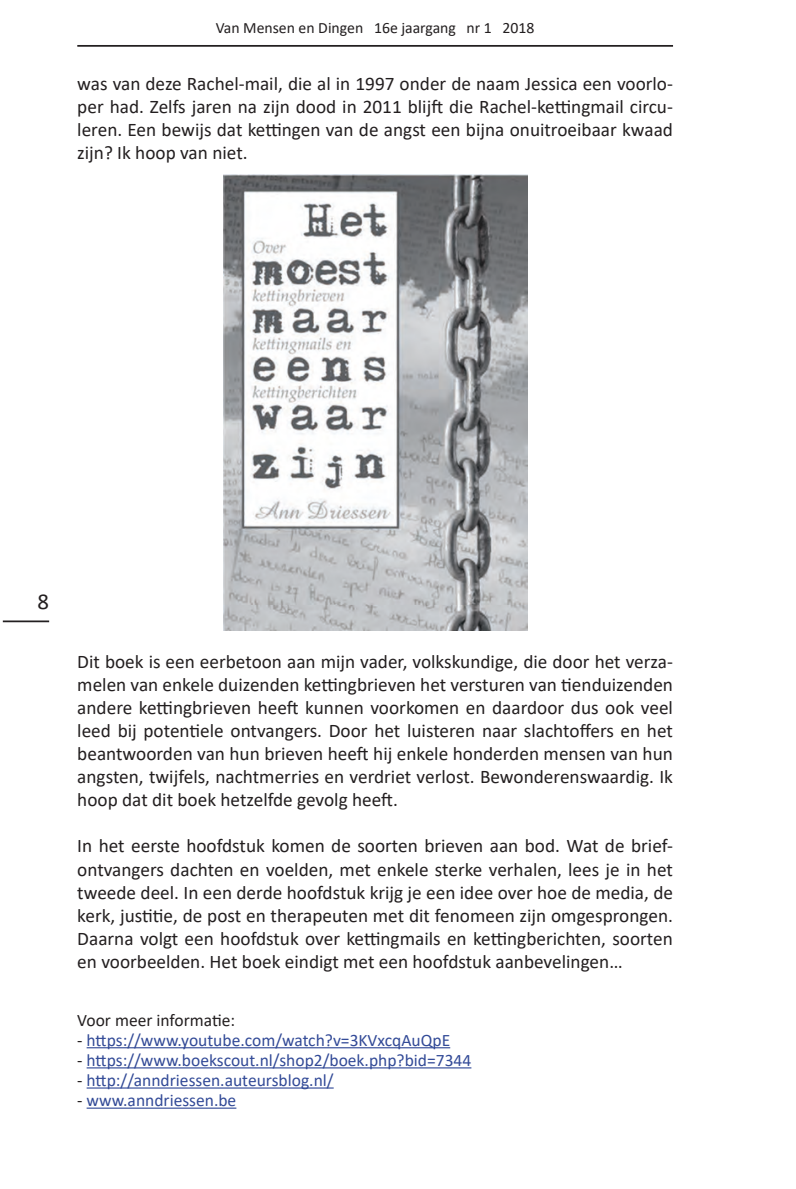
<style>
.page{position:relative;width:796px;height:1189px;background:#fff}
.page>*{position:absolute;margin:0;border:0;box-sizing:border-box;transform-origin:0 0}
.t1{font:22.75px "Calibri";color:#231f20}
.VMD_Body{font:19.25px/23.1px "Calibri";color:#231f20;text-align:justify}
.VMD_Noten{font:17.5px "Calibri";color:#324a97}
.VMD_Body-2{font:17.5px "Calibri";color:#231f20}
.t2{font:15.75px "Calibri";color:#231f20}
.s1{color:#231f20}
</style>
<div class="page">
<hr style="left:3px;top:620px;width:46px;height:2px;background:#231f20">
<hr style="left:77px;top:45px;width:596px;height:2px;background:#231f20">
<hr style="left:87px;top:1047px;width:363px;height:1px;background:#324a97">
<hr style="left:87px;top:1067px;width:384px;height:1px;background:#324a97">
<hr style="left:87px;top:1087px;width:246px;height:2px;background:#324a97">
<hr style="left:87px;top:1108px;width:149px;height:1px;background:#324a97">
<img style="left:223px;top:175px;width:304px;height:455px">
<p class="t2" style="left:216px;top:17px;width:320px">Van Mensen en Dingen 16e jaargang nr 1 2018</p>
<p class="VMD_Body" style="left:77px;top:72px;width:597px">was van deze Rachel-mail, die al in 1997 onder de naam Jessica een voorlo&shy;per had. Zelfs jaren na zijn dood in 2011 blijft die Rachel-kettingmail circu&shy;leren. Een bewijs dat kettingen van de angst een bijna onuitroeibaar kwaad zijn? Ik hoop van niet.</p>
<p class="t1" style="left:38px;top:586px;width:13px">8</p>
<p class="VMD_Body" style="left:77px;top:649px;width:597px">Dit boek is een eerbetoon aan mijn vader, volkskundige, die door het verza&shy;melen van enkele duizenden kettingbrieven het versturen van tienduizenden andere kettingbrieven heeft kunnen voorkomen en daardoor dus ook veel leed bij potentiele ontvangers. Door het luisteren naar slachtoffers en het beantwoorden van hun brieven heeft hij enkele honderden mensen van hun angsten, twijfels, nachtmerries en verdriet verlost. Bewonderenswaardig. Ik hoop dat dit boek hetzelfde gevolg heeft.</p>
<p class="VMD_Body" style="left:77px;top:834px;width:597px">In het eerste hoofdstuk komen de soorten brieven aan bod. Wat de brief&shy;ontvangers dachten en voelden, met enkele sterke verhalen, lees je in het tweede deel. In een derde hoofdstuk krijg je een idee over hoe de media, de kerk, justitie, de post en therapeuten met dit fenomeen zijn omgesprongen.<br>Daarna volgt een hoofdstuk over kettingmails en kettingberichten, soorten en voorbeelden. Het boek eindigt met een hoofdstuk aanbevelingen…</p>
<p class="VMD_Body-2" style="left:77px;top:1008px;width:159px">Voor meer informatie:</p>
<p class="VMD_Noten" style="left:77px;top:1028px;width:374px"><span class="s1">-</span> https://www.youtube.com/watch?v=3KVxcqAuQpE</p>
<p class="VMD_Noten" style="left:77px;top:1048px;width:395px"><span class="s1">-</span> https://www.boekscout.nl/shop2/boek.php?bid=7344</p>
<p class="VMD_Noten" style="left:77px;top:1068px;width:258px"><span class="s1">-</span> http://anndriessen.auteursblog.nl/</p>
<p class="VMD_Noten" style="left:77px;top:1088px;width:160px"><span class="s1">-</span> www.anndriessen.be</p>
</div>
